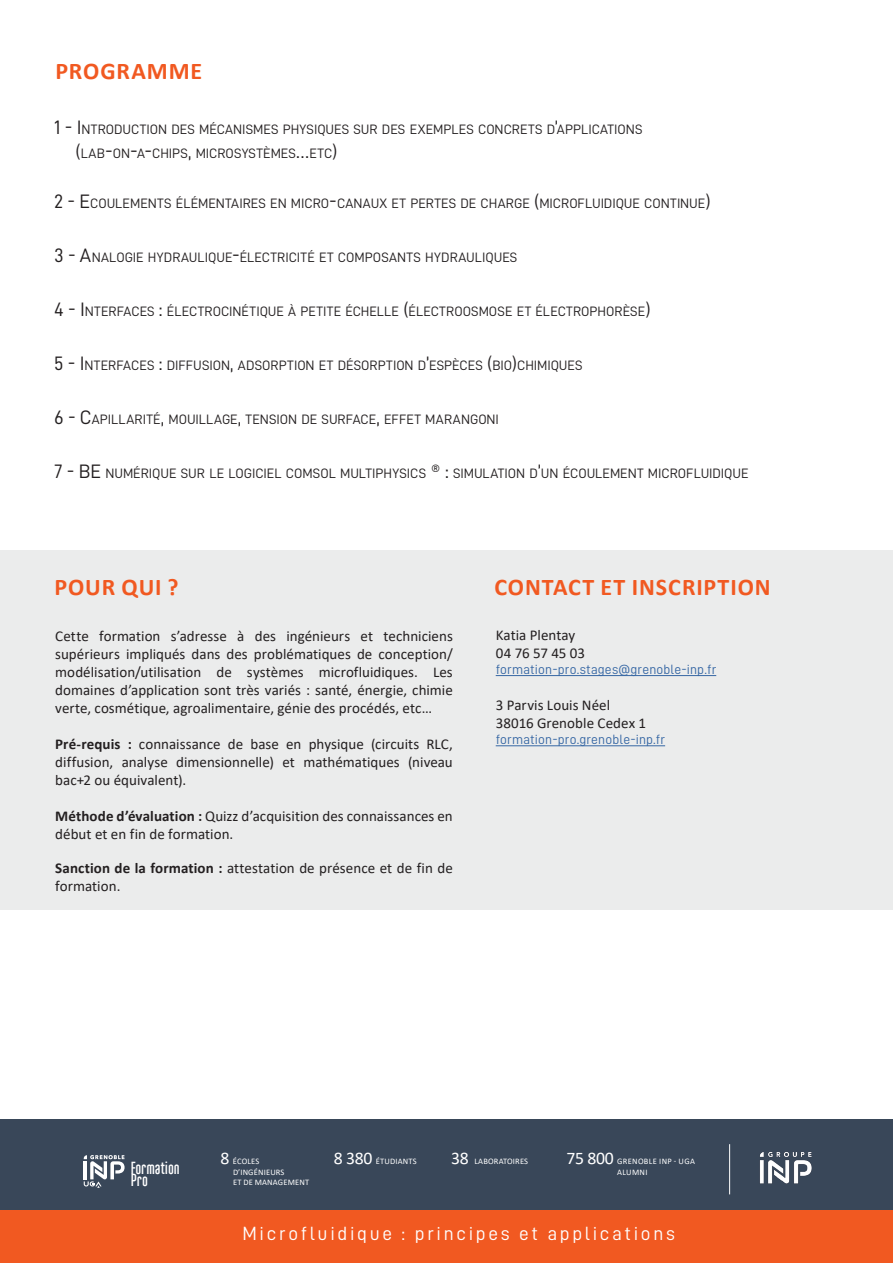
<style>
.page{position:relative;width:893px;height:1263px;background:#fff}
.page>*{position:absolute;margin:0;border:0;box-sizing:border-box;transform-origin:0 0}
.t1{font:700 24px "Calibri";letter-spacing:.035em;color:#f15921}
.t2{font:19.2px "D DIN";letter-spacing:.14em;color:#fff}
.t3{font:700 17.4px/12.8px "Ando";color:#fff}
.t4{font:15px/18px "Calibri";color:#231f20;text-align:justify}
.t5{font:13.65px "D DIN";color:#231f20}
.t6{font:13.5px "D DIN";letter-spacing:.015em;color:#3667a4}
.t7{font:8.55px/10.2px "Calibri";letter-spacing:.02em;color:#fff}
.t8{font:8.55px/10.2px "Calibri";letter-spacing:.04em;color:#fff;text-align:center}
.s1{font-size:19.5px}
.s2{font-weight:700}
.s3{font-size:17.7px}
</style>
<div class="page">
<div style="left:0;top:1120px;width:893px;height:143px;background:#394759"></div>
<hr style="left:729px;top:1144px;width:1px;height:50px;background:#fff">
<svg style="left:84px;top:1155px;width:41px;height:33px"></svg>
<img style="left:760px;top:1152px;width:52px;height:32px">
<hr style="left:0;top:774px;width:1px;height:194px;background:#231f20">
<div style="left:0;top:551px;width:893px;height:359px;background:#ebecec"></div>
<div style="left:0;top:1210px;width:893px;height:53px;background:#f15921"></div>
<hr style="left:496px;top:675px;width:220px;height:1px;background:#3667a4">
<hr style="left:496px;top:745px;width:169px;height:1px;background:#3667a4">
<p class="t1" style="left:56px;top:54px;width:148px">PROGRAMME</p>
<p class="t5" style="left:54px;top:122px;width:590px"><span class="s1">1 - I</span>NTRODUCTION DES MÉCANISMES PHYSIQUES SUR DES EXEMPLES CONCRETS D<span class="s1">’</span>APPLICATIONS</p>
<p class="t5" style="left:75px;top:145px;width:263px"><span class="s1">(</span>LAB<span class="s1">-</span>ON<span class="s1">-</span>A<span class="s1">-</span>CHIPS<span class="s1">,</span> MICROSYSTÈMES<span class="s1">…</span>ETC<span class="s1">)</span></p>
<p class="t5" style="left:54px;top:196px;width:658px"><span class="s1">2 - E</span>COULEMENTS ÉLÉMENTAIRES EN MICRO<span class="s1">-</span>CANAUX ET PERTES DE CHARGE <span class="s1">(</span>MICROFLUIDIQUE CONTINUE<span class="s1">)</span></p>
<p class="t5" style="left:54px;top:250px;width:465px"><span class="s1">3 - A</span>NALOGIE HYDRAULIQUE<span class="s1">-</span>ÉLECTRICITÉ ET COMPOSANTS HYDRAULIQUES</p>
<p class="t5" style="left:54px;top:304px;width:598px"><span class="s1">4 - I</span>NTERFACES <span class="s1">:</span> ÉLECTROCI NÉTIQUE À PETITE ÉCHELLE <span class="s1">(</span>ÉLECTROOSMOSE ET ÉLECTROPHORÈSE<span class="s1">)</span></p>
<p class="t5" style="left:54px;top:358px;width:530px"><span class="s1">5 - I</span>NTERFACES <span class="s1">:</span> DIFFUSION<span class="s1">,</span> ADSORPTION ET DÉSORPTION D<span class="s1">’</span>ESPÈCES <span class="s1">(</span>BIO<span class="s1">)</span>CHIMIQUES</p>
<p class="t5" style="left:54px;top:412px;width:444px"><span class="s1">6 - C</span>APILLARITÉ<span class="s1">,</span> MOUILLAGE<span class="s1">,</span> TENSION DE SURFACE<span class="s1">,</span> EFFET MARANGONI</p>
<p class="t5" style="left:54px;top:466px;width:696px"><span class="s1">7 - BE</span> NUMÉRIQUE SUR LE LOGICIEL COMSOL MULTIPHYSICS <span class="s1">®️ :</span> SIMULATION D<span class="s1">’</span>UN ÉCOULEMENT MICROFLUIDIQUE</p>
<p class="t1" style="left:54px;top:570px;width:126px">POUR QUI ?</p>
<p class="t1" style="left:494px;top:570px;width:278px">CONTACT ET INSCRIPTION</p>
<p class="t4" style="left:55px;top:626px;width:399px">Cette formation s’adresse à des ingénieurs et techniciens supérieurs impliqués dans des problématiques de conception/ modélisation/utilisation de systèmes microfluidiques. Les domaines d’application sont très variés : santé, énergie, chimie verte, cosmétique, agroalimentaire, génie des procédés, etc…</p>
<p class="t4" style="left:55px;top:734px;width:399px"><span class="s2">Pré-requis :</span> connaissance de base en physique (circuits RLC, diffusion, analyse dimensionnelle) et mathématiques (niveau bac+2 ou équivalent).</p>
<p class="t4" style="left:55px;top:806px;width:399px"><span class="s2">Méthode d’évaluation :</span> Quizz d’acquisition des connaissances en début et en fin de formation.</p>
<p class="t4" style="left:55px;top:859px;width:399px"><span class="s2">Sanction de la formation :</span> attestation de présence et de fin de formation.</p>
<p class="t4" style="left:496px;top:626px;width:81px">Katia Plentay</p>
<p class="t4" style="left:496px;top:644px;width:91px">04 76 57 45 03</p>
<p class="t6" style="left:496px;top:662px;width:222px">formation-pro.stages@grenoble-inp.fr</p>
<p class="t4" style="left:496px;top:696px;width:116px">3 Parvis Louis Néel</p>
<p class="t4" style="left:496px;top:714px;width:152px">38016 Grenoble Cedex 1</p>
<p class="t6" style="left:496px;top:732px;width:171px">formation-pro.grenoble-inp.fr</p>
<p class="t3" style="left:131px;top:1161px;width:51px">Formation<br>Pro</p>
<p class="t7" style="left:233px;top:1156px;width:78px;text-indent:-13px"><span class="s3">8</span> ÉCOLES<br>D’INGÉNIEURS<br>ET DE MANAGEMENT</p>
<p class="t7" style="left:334px;top:1156px;width:84px"><span class="s3">8 380</span> ÉTUDIANTS</p>
<p class="t7" style="left:451px;top:1156px;width:78px"><span class="s3">38</span> LABORATOIRES</p>
<p class="t8" style="left:566px;top:1156px;width:130px"><span class="s3">75 800</span> GRENOBLE INP - UGA<br>ALUMNI</p>
<p class="t2" style="left:242px;top:1223px;width:434px">Microfluidique : principes et applications</p>
</div>
